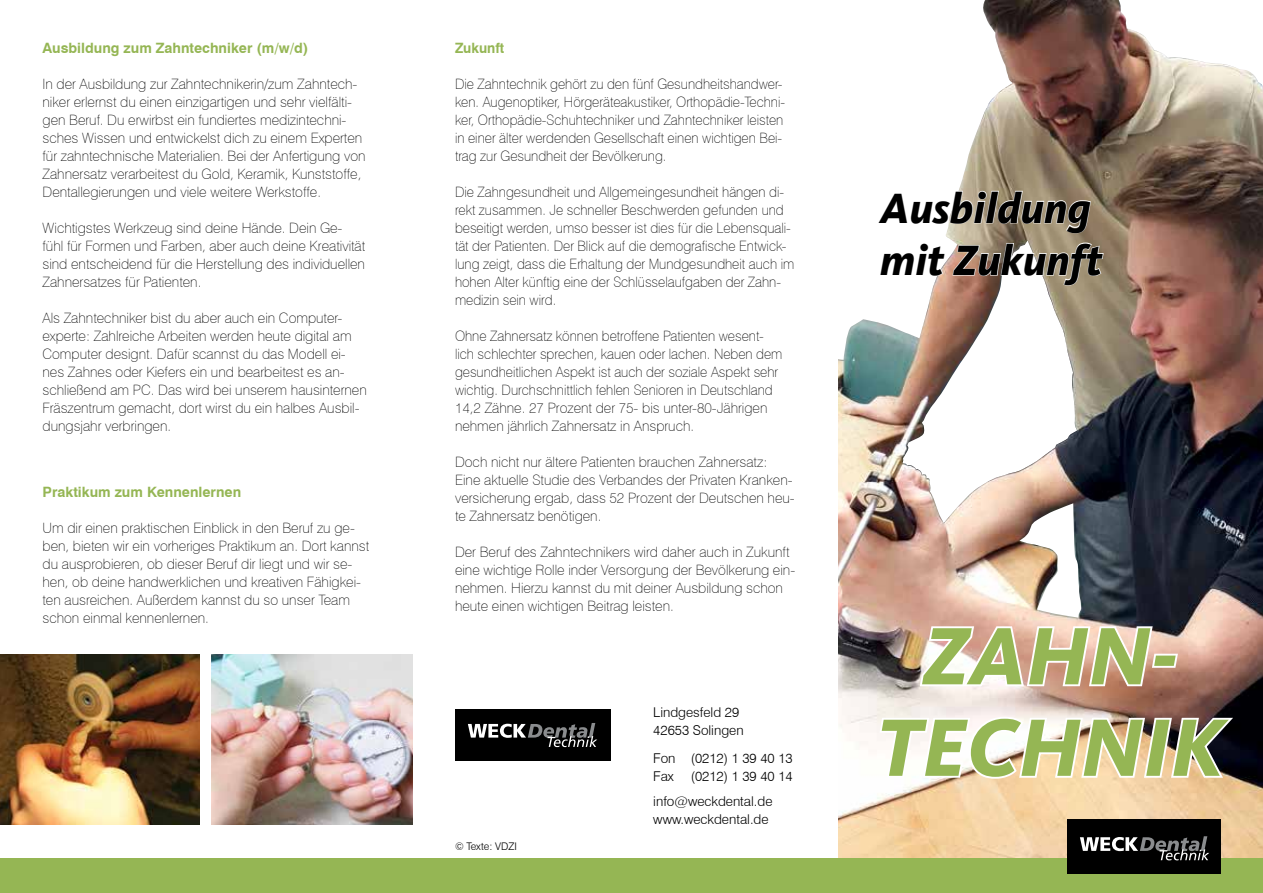
<style>
.page{position:relative;width:1263px;height:893px;background:#fff}
.page>*{position:absolute;margin:0;border:0;box-sizing:border-box;transform-origin:0 0}
.t1{font:italic 800 84.15px/91.5px "Kievit";color:#95b654;text-align:center}
.t2{font:italic 800 43.5px/52.2px "Kievit";color:#000}
.t3{font:100 14.25px/18px "Swiss 721 BT";color:#000}
.t4{font:100 14.25px/18px "Swiss 721 BT";color:#000;scale:.96 1}
.t5{font:700 14.25px "Swiss 721 BT";color:#95b654}
.t6{font:700 14.25px "Swiss 721 BT";color:#95b654;scale:.96 1}
.t7{font:300 13.5px/18px "Swiss 721 BT";color:#000}
.t8{font:300 10.5px "Swiss 721 BT";color:#000}
</style>
<div class="page">
<img style="left:838px;top:0;width:425px;height:859px">
<svg style="left:917px;top:624px;width:263px;height:65px"></svg>
<svg style="left:877px;top:714px;width:360px;height:67px"></svg>
<svg style="left:877px;top:190px;width:215px;height:44px"></svg>
<svg style="left:879px;top:242px;width:67px;height:35px"></svg>
<svg style="left:952px;top:242px;width:152px;height:44px"></svg>
<div style="left:412px;top:859px;width:426px;height:34px;background:#95b654"></div>
<div style="left:838px;top:859px;width:425px;height:34px;background:#95b654"></div>
<div style="left:0;top:859px;width:412px;height:34px;background:#95b654"></div>
<div style="left:455px;top:709px;width:156px;height:51px;background:#000"></div>
<img style="left:0;top:655px;width:200px;height:170px">
<img style="left:212px;top:655px;width:200px;height:170px">
<svg style="left:468px;top:723px;width:129px;height:24px"></svg>
<div style="left:1067px;top:820px;width:153px;height:54px;background:#000"></div>
<svg style="left:1080px;top:836px;width:129px;height:24px"></svg>
<p class="t5" style="left:43px;top:40px;width:267px">Ausbildung zum Zahntechniker (m/w/d)</p>
<p class="t3" style="left:43px;top:75px;width:325px">In der Ausbildung zur Zahntechnikerin/zum Zahntech&shy;niker erlernst du einen einzigartigen und sehr vielfälti&shy;gen Beruf. Du erwirbst ein fundiertes medizintechni&shy;sches Wissen und entwickelst dich zu einem Experten für zahntechnische Materialien. Bei der Anfertigung von Zahnersatz verarbeitest du Gold, Keramik, Kunststoffe, Dentallegierungen und viele weitere Werkstoffe.</p>
<p class="t3" style="left:43px;top:219px;width:324px">Wichtigstes Werkzeug sind deine Hände. Dein Ge&shy;fühl für Formen und Farben, aber auch deine Kreativität sind entscheidend für die Herstellung des individuellen Zahnersatzes für Patienten.</p>
<p class="t3" style="left:43px;top:309px;width:326px">Als Zahntechniker bist du aber auch ein Computer&shy;experte: Zahlreiche Arbeiten werden heute digital am Computer designt. Dafür scannst du das Modell ei&shy;nes Zahnes oder Kiefers ein und bearbeitest es an&shy;schließend am PC. Das wird bei unserem hausinternen Fräszentrum gemacht, dort wirst du ein halbes Ausbil&shy;dungsjahr verbringen.</p>
<p class="t5" style="left:43px;top:483px;width:200px">Praktikum zum Kennenlernen</p>
<p class="t3" style="left:43px;top:519px;width:328px">Um dir einen praktischen Einblick in den Beruf zu ge&shy;ben, bieten wir ein vorheriges Praktikum an. Dort kannst du ausprobieren, ob dieser Beruf dir liegt und wir se&shy;hen, ob deine handwerklichen und kreativen Fähigkei&shy;ten ausreichen. Außerdem kannst du so unser Team schon einmal kennenlernen.</p>
<p class="t6" style="left:455px;top:40px;width:53px">Zukunft</p>
<p class="t4" style="left:455px;top:75px;width:345px">Die Zahntechnik gehört zu den fünf Gesundheitshandwer&shy;ken. Augenoptiker, Hörgeräteakustiker, Orthopädie-Techni&shy;ker, Orthopädie-Schuhtechniker und Zahntechniker leisten in einer älter werdenden Gesellschaft einen wichtigen Bei&shy;trag zur Gesundheit der Bevölkerung.</p>
<p class="t4" style="left:455px;top:183px;width:355px">Die Zahngesundheit und Allgemeingesundheit hängen di&shy;rekt zusammen. Je schneller Beschwerden gefunden und beseitigt werden, umso besser ist dies für die Lebensquali&shy;tät der Patienten. Der Blick auf die demografische Entwick&shy;lung zeigt, dass die Erhaltung der Mundgesundheit auch im hohen Alter künftig eine der Schlüsselaufgaben der Zahn&shy;medizin sein wird.</p>
<p class="t4" style="left:455px;top:327px;width:343px">Ohne Zahnersatz können betroffene Patienten wesent&shy;lich schlechter sprechen, kauen oder lachen. Neben dem gesundheitlichen Aspekt ist auch der soziale Aspekt sehr wichtig. Durchschnittlich fehlen Senioren in Deutschland 14,2 Zähne. 27 Prozent der 75- bis unter-80-Jährigen nehmen jährlich Zahnersatz in Anspruch.</p>
<p class="t3" style="left:455px;top:453px;width:341px">Doch nicht nur ältere Patienten brauchen Zahnersatz:<br>Eine aktuelle Studie des Verbandes der Privaten Kranken&shy;versicherung ergab, dass 52 Prozent der Deutschen heu&shy;te Zahnersatz benötigen.</p>
<p class="t3" style="left:455px;top:543px;width:342px">Der Beruf des Zahntechnikers wird daher auch in Zukunft eine wichtige Rolle inder Versorgung der Bevölkerung ein&shy;nehmen. Hierzu kannst du mit deiner Ausbildung schon heute einen wichtigen Beitrag leisten.</p>
<p class="t8" style="left:455px;top:840px;width:63px">© Texte: VDZI</p>
<p class="t7" style="left:653px;top:703px;width:92px">Lindgesfeld 29<br>42653 Solingen</p>
<p class="t7" style="left:653px;top:749px;width:141px">Fon (0212) 1 39 40 13<br>Fax</p>
<p class="t7" style="left:653px;top:763px;width:141px;line-height:25.8px;text-indent:38px">(0212) 1 39 40 14 info@weckdental.de</p>
<p class="t7" style="left:653px;top:810px;width:117px">www.weckdental.de</p>
<h2 class="t2" style="left:880px;top:182px;width:224px">Ausbildung mit Zukunft</h2>
<h1 class="t1" style="left:876px;top:610px;width:350px">Zahn&shy;technik</h1>
</div>
